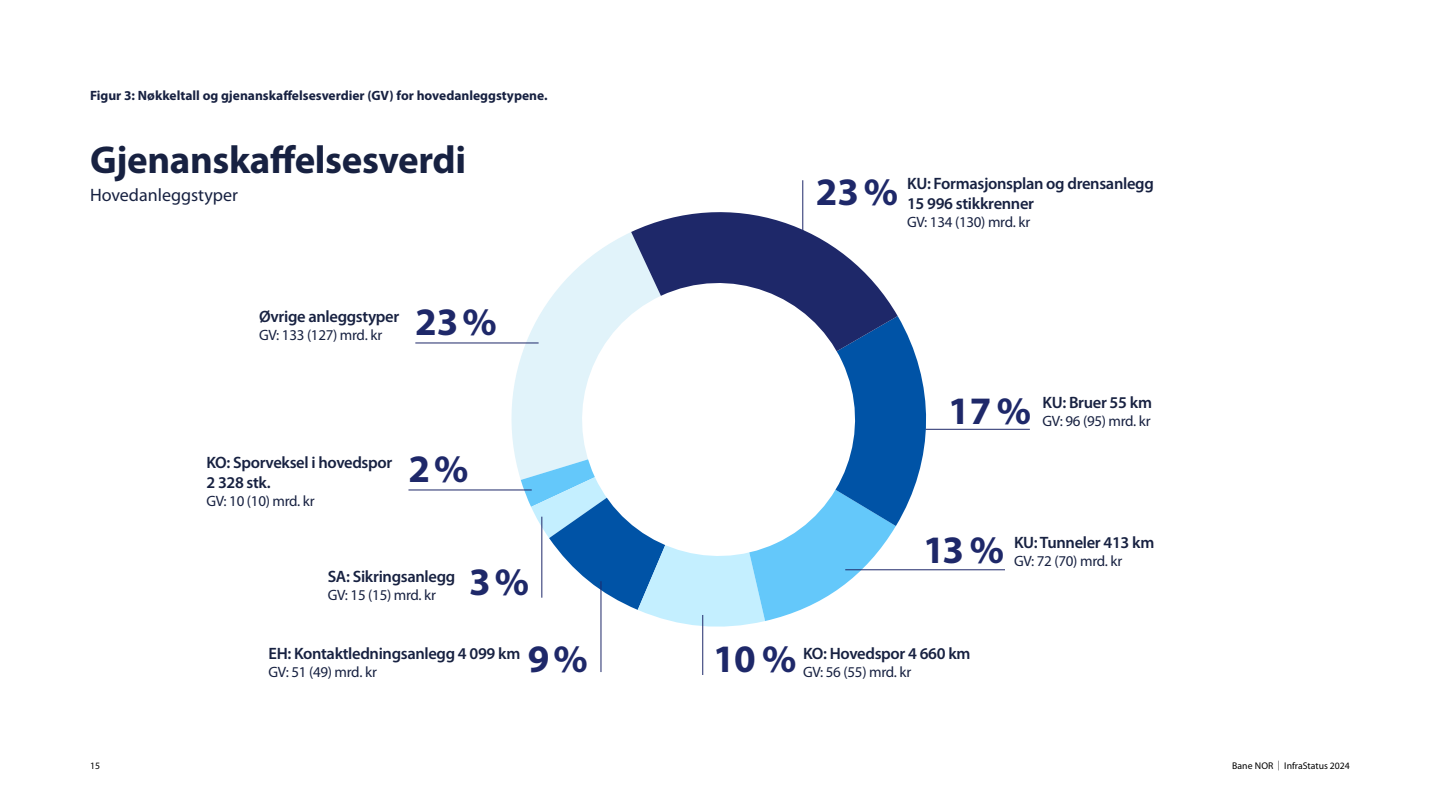
<style>
.page{position:relative;width:1440px;height:810px;background:#fff}
.page>*{position:absolute;margin:0;border:0;box-sizing:border-box;transform-origin:0 0}
.t1{font:700 39px "Myriad Pro";letter-spacing:-.01em;color:#172141}
.t2{font:700 39px "Myriad Pro";color:#1e2869}
.t3{font:18px "Myriad Pro";color:#172141}
.t4{font:600 16.5px/19.5px "Myriad Pro";letter-spacing:-.02em;color:#172141}
.t5{font:15px "Myriad Pro";letter-spacing:-.02em;color:#172141}
.t6{font:700 13.5px "Myriad Pro";color:#172141}
.t7{font:9.75px "Myriad Pro";color:#000}
.s1{font-weight:300}
</style>
<div class="page">
<svg style="left:490px;top:232px;width:141px;height:248px"></svg>
<svg style="left:521px;top:316px;width:415px;height:315px"></svg>
<svg style="left:631px;top:186px;width:267px;height:233px"></svg>
<svg style="left:563px;top:264px;width:311px;height:311px"></svg>
<hr style="left:803px;top:180px;width:1px;height:56px;background:#1e2869">
<hr style="left:703px;top:615px;width:1px;height:60px;background:#1e2869">
<hr style="left:601px;top:581px;width:1px;height:91px;background:#1e2869">
<hr style="left:542px;top:517px;width:1px;height:81px;background:#1e2869">
<hr style="left:845px;top:570px;width:160px;height:1px;background:#1e2869">
<hr style="left:408px;top:490px;width:124px;height:1px;background:#1e2869">
<hr style="left:415px;top:343px;width:124px;height:1px;background:#1e2869">
<hr style="left:926px;top:429px;width:104px;height:1px;background:#1e2869">
<p class="t6" style="left:90px;top:88px;width:459px">Figur 3: Nøkkeltall og gjenanskaffelsesverdier (GV) for hovedanleggstypene.</p>
<h1 class="t1" style="left:90px;top:138px;width:378px">Gjenanskaffelsesverdi</h1>
<p class="t3" style="left:90px;top:185px;width:150px">Hovedanleggstyper</p>
<p class="t4" style="left:907px;top:174px;width:248px">KU: Formasjonsplan og drensanlegg<br>15 996 stikkrenner</p>
<p class="t5" style="left:907px;top:214px;width:125px">GV: 134 (130) mrd. kr</p>
<h1 class="t2" style="left:816px;top:170px;width:84px">23 %</h1>
<p class="t4" style="left:259px;top:307px;width:142px">Øvrige anleggstyper</p>
<p class="t5" style="left:259px;top:327px;width:125px">GV: 133 (127) mrd. kr</p>
<h1 class="t2" style="left:415px;top:300px;width:83px">23 %</h1>
<p class="t4" style="left:206px;top:453px;width:187px">KO: Sporveksel i hovedspor<br>2 328 stk.</p>
<p class="t5" style="left:206px;top:493px;width:110px">GV: 10 (10) mrd. kr</p>
<h1 class="t2" style="left:408px;top:447px;width:61px">2 %</h1>
<p class="t4" style="left:328px;top:567px;width:129px">SA: Sikringsanlegg</p>
<p class="t5" style="left:328px;top:587px;width:110px">GV: 15 (15) mrd. kr</p>
<h1 class="t2" style="left:469px;top:561px;width:61px">3 %</h1>
<p class="t4" style="left:268px;top:644px;width:253px">EH: Kontaktledningsanlegg 4 099 km</p>
<p class="t5" style="left:268px;top:664px;width:110px">GV: 51 (49) mrd. kr</p>
<h1 class="t2" style="left:528px;top:637px;width:61px">9 %</h1>
<h1 class="t2" style="left:948px;top:389px;width:85px">17 %</h1>
<p class="t4" style="left:1042px;top:393px;width:111px">KU: Bruer 55 km</p>
<p class="t5" style="left:1042px;top:413px;width:110px">GV: 96 (95) mrd. kr</p>
<h1 class="t2" style="left:923px;top:528px;width:82px">13 %</h1>
<p class="t4" style="left:1014px;top:533px;width:142px">KU: Tunneler 413 km</p>
<p class="t5" style="left:1014px;top:553px;width:110px">GV: 72 (70) mrd. kr</p>
<h1 class="t2" style="left:713px;top:637px;width:85px">10 %</h1>
<p class="t4" style="left:803px;top:644px;width:169px">KO: Hovedspor 4 660 km</p>
<p class="t5" style="left:803px;top:664px;width:110px">GV: 56 (55) mrd. kr</p>
<p class="t7" style="left:90px;top:760px;width:12px">15</p>
<p class="t7" style="left:1232px;top:760px;width:119px">Bane NOR <span class="s1">|</span> InfraStatus 2024</p>
</div>
